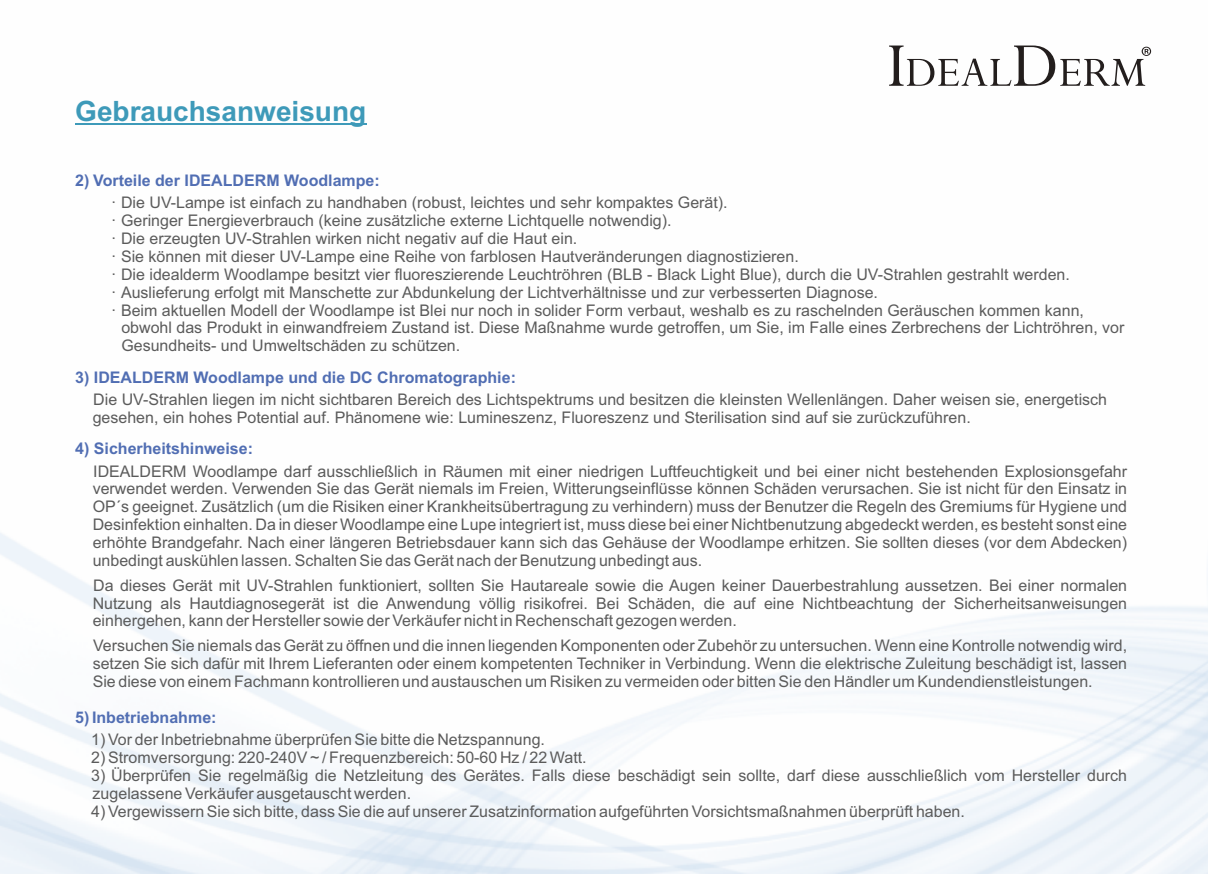
<style>
.page{position:relative;width:1208px;height:874px;background:#fff}
.page>*{position:absolute;margin:0;border:0;box-sizing:border-box;transform-origin:0 0}
.t1{font:700 28px "Arial";color:#3e9ab9}
.t2{font:16px/17.8px "Arial";color:#5b5b5b;text-align:justify}
.t3{font:700 16px "Arial";color:#516eb3}
</style>
<div class="page">
<img style="left:0;top:50px;width:1208px;height:823px">
<hr style="left:75px;top:123px;width:291px;height:1px;background:#3e9ab9">
<svg style="left:889px;top:45px;width:262px;height:41px"></svg>
<h1 class="t1" style="left:75px;top:100px;width:292px">Gebrauchsanweisung</h1>
<p class="t3" style="left:75px;top:174px;width:306px">2) Vorteile der IDEALDERM Woodlampe:</p>
<p class="t2" style="left:111px;top:195px;width:618px">· Die UV-Lampe ist einfach zu handhaben (robust, leichtes und sehr kompaktes Gerät).</p>
<p class="t2" style="left:111px;top:213px;width:562px">· Geringer Energieverbrauch (keine zusätzliche externe Lichtquelle notwendig).</p>
<p class="t2" style="left:111px;top:231px;width:467px">· Die erzeugten UV-Strahlen wirken nicht negativ auf die Haut ein.</p>
<p class="t2" style="left:111px;top:249px;width:689px">· Sie können mit dieser UV-Lampe eine Reihe von farblosen Hautveränderungen diagnostizieren.</p>
<p class="t2" style="left:111px;top:266px;width:960px">· Die idealderm Woodlampe besitzt vier fluoreszierende Leuchtröhren (BLB - Black Light Blue), durch die UV-Strahlen gestrahlt werden.</p>
<p class="t2" style="left:111px;top:284px;width:768px">· Auslieferung erfolgt mit Manschette zur Abdunkelung der Lichtverhältnisse und zur verbesserten Diagnose.</p>
<p class="t2" style="left:111px;top:302px;width:974px">· Beim aktuellen Modell der Woodlampe ist Blei nur noch in solider Form verbaut, weshalb es zu raschelnden Geräuschen kommen kann,</p>
<p class="t2" style="left:121px;top:320px;width:1004px">obwohl das Produkt in einwandfreiem Zustand ist. Diese Maßnahme wurde getroffen, um Sie, im Falle eines Zerbrechens der Lichtröhren, vor</p>
<p class="t2" style="left:121px;top:338px;width:340px">Gesundheits- und Umweltschäden zu schützen.</p>
<p class="t3" style="left:75px;top:371px;width:442px">3) IDEALDERM Woodlampe und die DC Chromatographie:</p>
<p class="t2" style="left:93px;top:392px;width:1016px">Die UV-Strahlen liegen im nicht sichtbaren Bereich des Lichtspektrums und besitzen die kleinsten Wellenlängen. Daher weisen sie, energetisch gesehen, ein hohes Potential auf. Phänomene wie: Lumineszenz, Fluoreszenz und Sterilisation sind auf sie zurückzuführen.</p>
<p class="t3" style="left:75px;top:442px;width:179px">4) Sicherheitshinweise:</p>
<p class="t2" style="left:93px;top:463px;width:1036px">IDEALDERM Woodlampe darf ausschließlich in Räumen mit einer niedrigen Luftfeuchtigkeit und bei einer nicht bestehenden Explosionsgefahr verwendet werden. Verwenden Sie das Gerät niemals im Freien, Witterungseinflüsse können Schäden verursachen. Sie ist nicht für den Einsatz in OP´s geeignet. Zusätzlich (um die Risiken einer Krankheitsübertragung zu verhindern) muss der Benutzer die Regeln des Gremiums für Hygiene und Desinfektion einhalten. Da in dieser Woodlampe eine Lupe integriert ist, muss diese bei einer Nichtbenutzung abgedeckt werden, es besteht sonst eine erhöhte Brandgefahr. Nach einer längeren Betriebsdauer kann sich das Gehäuse der Woodlampe erhitzen. Sie sollten dieses (vor dem Abdecken) unbedingt auskühlen lassen. Schalten Sie das Gerät nach der Benutzung unbedingt aus.</p>
<p class="t2" style="left:93px;top:577px;width:1036px">Da dieses Gerät mit UV-Strahlen funktioniert, sollten Sie Hautareale sowie die Augen keiner Dauerbestrahlung aussetzen. Bei einer normalen Nutzung als Hautdiagnosegerät ist die Anwendung völlig risikofrei. Bei Schäden, die auf eine Nichtbeachtung der Sicherheitsanweisungen einhergehen, kann der Hersteller sowie der Verkäufer nicht in Rechenschaft gezogen werden.</p>
<p class="t2" style="left:93px;top:637px;width:1036px">Versuchen Sie niemals das Gerät zu öffnen und die innen liegenden Komponenten oder Zubehör zu untersuchen. Wenn eine Kontrolle notwendig wird, setzen Sie sich dafür mit Ihrem Lieferanten oder einem kompetenten Techniker in Verbindung. Wenn die elektrische Zuleitung beschädigt ist, lassen Sie diese von einem Fachmann kontrollieren und austauschen um Risiken zu vermeiden oder bitten Sie den Händler um Kundendienstleistungen.</p>
<p class="t3" style="left:75px;top:710px;width:143px">5) Inbetriebnahme:</p>
<p class="t2" style="left:91px;top:731px;width:455px">1) Vor der Inbetriebnahme überprüfen Sie bitte die Netzspannung.</p>
<p class="t2" style="left:91px;top:749px;width:497px">2) Stromversorgung: 220-240V ~ / Frequenzbereich: 50-60 Hz / 22 Watt.</p>
<p class="t2" style="left:91px;top:767px;width:1037px">3) Überprüfen Sie regelmäßig die Netzleitung des Gerätes. Falls diese beschädigt sein sollte, darf diese ausschließlich vom Hersteller durch zugelassene Verkäufer ausgetauscht werden.</p>
<p class="t2" style="left:91px;top:803px;width:875px">4) Vergewissern Sie sich bitte, dass Sie die auf unserer Zusatzinformation aufgeführten Vorsichtsmaßnahmen überprüft haben.</p>
</div>
